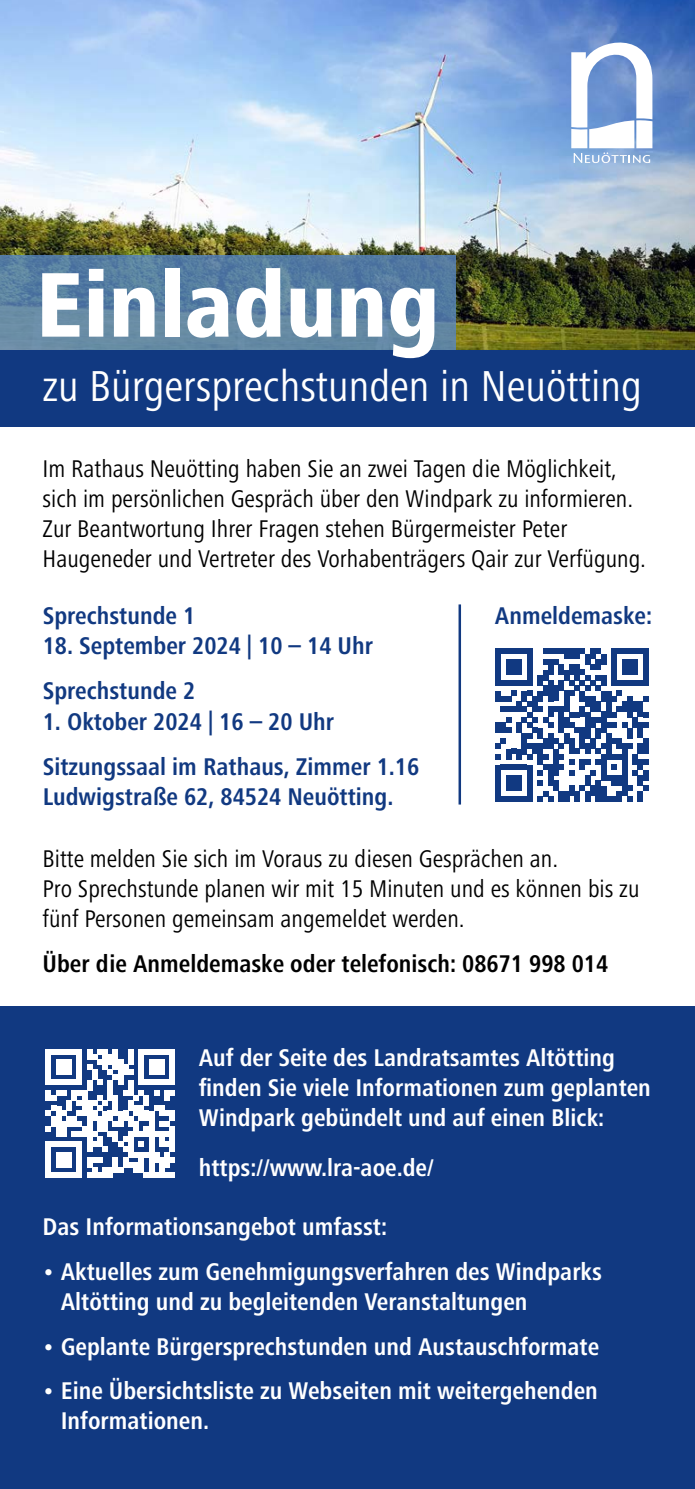
<style>
.page{position:relative;width:695px;height:1489px;background:#fff}
.page>*{position:absolute;margin:0;border:0;box-sizing:border-box;transform-origin:0 0}
.t1{font:800 condensed 95px "Frutiger Next";color:#fff}
.t2{font:condensed 44.75px "Frutiger Next";color:#fff}
.t3{font:700 condensed 25px/30px "Frutiger Next";color:#fff}
.t4{font:condensed 25px/30px "Frutiger Next";color:#000}
.t5{font:700 condensed 25px/45px "Frutiger Next";color:#113981}
.t6{font:700 condensed 25px "Frutiger Next";color:#000}
</style>
<div class="page">
<img style="left:0;top:0;width:694px;height:350px">
<svg style="left:0;top:255px;width:456px;height:95px;background:#5b81a2"></svg>
<div style="left:0;top:350px;width:694px;height:76px;background:#113981"></div>
<svg style="left:571px;top:43px;width:81px;height:120px"></svg>
<svg style="left:495px;top:648px;width:153px;height:153px"></svg>
<hr style="left:458px;top:604px;width:3px;height:200px;background:#113981">
<div style="left:0;top:1006px;width:694px;height:482px;background:#113981"></div>
<div style="left:51px;top:1115px;width:5px;height:11px;background:#fff"></div>
<div style="left:56px;top:1105px;width:5px;height:31px;background:#fff"></div>
<div style="left:66px;top:1115px;width:6px;height:11px;background:#fff"></div>
<div style="left:72px;top:1115px;width:5px;height:11px;background:#fff"></div>
<div style="left:87px;top:1079px;width:5px;height:11px;background:#fff"></div>
<div style="left:87px;top:1105px;width:5px;height:31px;background:#fff"></div>
<div style="left:92px;top:1110px;width:5px;height:11px;background:#fff"></div>
<div style="left:97px;top:1115px;width:6px;height:16px;background:#fff"></div>
<svg style="left:46px;top:1090px;width:62px;height:25px"></svg>
<div style="left:103px;top:1110px;width:5px;height:21px;background:#fff"></div>
<div style="left:108px;top:1079px;width:5px;height:21px;background:#fff"></div>
<div style="left:108px;top:1110px;width:5px;height:11px;background:#fff"></div>
<div style="left:113px;top:1095px;width:5px;height:10px;background:#fff"></div>
<div style="left:113px;top:1105px;width:5px;height:10px;background:#fff"></div>
<div style="left:118px;top:1110px;width:5px;height:16px;background:#fff"></div>
<div style="left:123px;top:1110px;width:5px;height:11px;background:#fff"></div>
<svg style="left:46px;top:1049px;width:87px;height:35px"></svg>
<div style="left:128px;top:1079px;width:5px;height:16px;background:#fff"></div>
<div style="left:128px;top:1115px;width:5px;height:11px;background:#fff"></div>
<div style="left:133px;top:1105px;width:6px;height:10px;background:#fff"></div>
<div style="left:139px;top:1048px;width:5px;height:31px;background:#fff"></div>
<svg style="left:123px;top:1090px;width:21px;height:20px"></svg>
<div style="left:139px;top:1105px;width:5px;height:16px;background:#fff"></div>
<div style="left:144px;top:1095px;width:5px;height:10px;background:#fff"></div>
<div style="left:144px;top:1110px;width:5px;height:11px;background:#fff"></div>
<div style="left:149px;top:1059px;width:5px;height:15px;background:#fff"></div>
<div style="left:149px;top:1110px;width:5px;height:26px;background:#fff"></div>
<div style="left:154px;top:1059px;width:5px;height:15px;background:#fff"></div>
<svg style="left:154px;top:1090px;width:5px;height:5px"></svg>
<div style="left:159px;top:1059px;width:5px;height:15px;background:#fff"></div>
<svg style="left:144px;top:1049px;width:26px;height:5px"></svg>
<div style="left:164px;top:1090px;width:6px;height:10px;background:#fff"></div>
<svg style="left:154px;top:1105px;width:16px;height:10px"></svg>
<div style="left:170px;top:1048px;width:5px;height:31px;background:#fff"></div>
<svg style="left:139px;top:1079px;width:36px;height:5px"></svg>
<svg style="left:170px;top:1090px;width:5px;height:5px"></svg>
<div style="left:170px;top:1110px;width:5px;height:11px;background:#fff"></div>
<svg style="left:46px;top:1121px;width:129px;height:56px"></svg>
<h1 class="t1" style="left:35px;top:250px;width:405px">Einladung</h1>
<h2 class="t2" style="left:43px;top:360px;width:600px">zu Bürgersprechstunden in Neuötting</h2>
<p class="t4" style="left:43px;top:454px;width:605px">Im Rathaus Neuötting haben Sie an zwei Tagen die Möglichkeit, sich im persönlichen Gespräch über den Windpark zu informieren.<br>Zur Beantwortung Ihrer Fragen stehen Bürgermeister Peter Haugeneder und Vertreter des Vorhabenträgers Qair zur Verfügung.</p>
<p class="t5" style="left:43px;top:593px;width:154px">Sprechstunde 1</p>
<p class="t5" style="left:495px;top:593px;width:159px">Anmeldemaske:</p>
<p class="t5" style="left:43px;top:623px;width:331px">18. September 2024 | 10 – 14 Uhr<br>Sprechstunde 2</p>
<p class="t5" style="left:43px;top:698px;width:378px">1. Oktober 2024 | 16 – 20 Uhr<br>Sitzungssaal im Rathaus, Zimmer 1.16</p>
<p class="t5" style="left:43px;top:773px;width:352px">Ludwigstraße 62, 84524 Neuötting.</p>
<p class="t4" style="left:43px;top:843px;width:598px">Bitte melden Sie sich im Voraus zu diesen Gesprächen an.<br>Pro Sprechstunde planen wir mit 15 Minuten und es können bis zu fünf Personen gemeinsam angemeldet werden.</p>
<p class="t6" style="left:43px;top:949px;width:567px">Über die Anmeldemaske oder telefonisch: 08671 998 014</p>
<p class="t3" style="left:199px;top:1042px;width:453px">Auf der Seite des Landratsamtes Altötting finden Sie viele Informationen zum geplanten<br>Windpark gebündelt und auf einen Blick:</p>
<p class="t3" style="left:199px;top:1152px;width:236px">https://www.lra-aoe.de/</p>
<p class="t3" style="left:43px;top:1211px;width:346px">Das Informationsangebot umfasst:</p>
<p class="t3" style="left:61px;top:1256px;width:542px;text-indent:-18px">• Aktuelles zum Genehmigungsverfahren des Windparks<br>Altötting und zu begleitenden Veranstaltungen</p>
<p class="t3" style="left:43px;top:1330px;width:558px">• Geplante Bürgersprechstunden und Austauschformate</p>
<p class="t3" style="left:61px;top:1375px;width:538px;text-indent:-18px">• Eine Übersichtsliste zu Webseiten mit weitergehenden<br>Informationen.</p>
</div>
